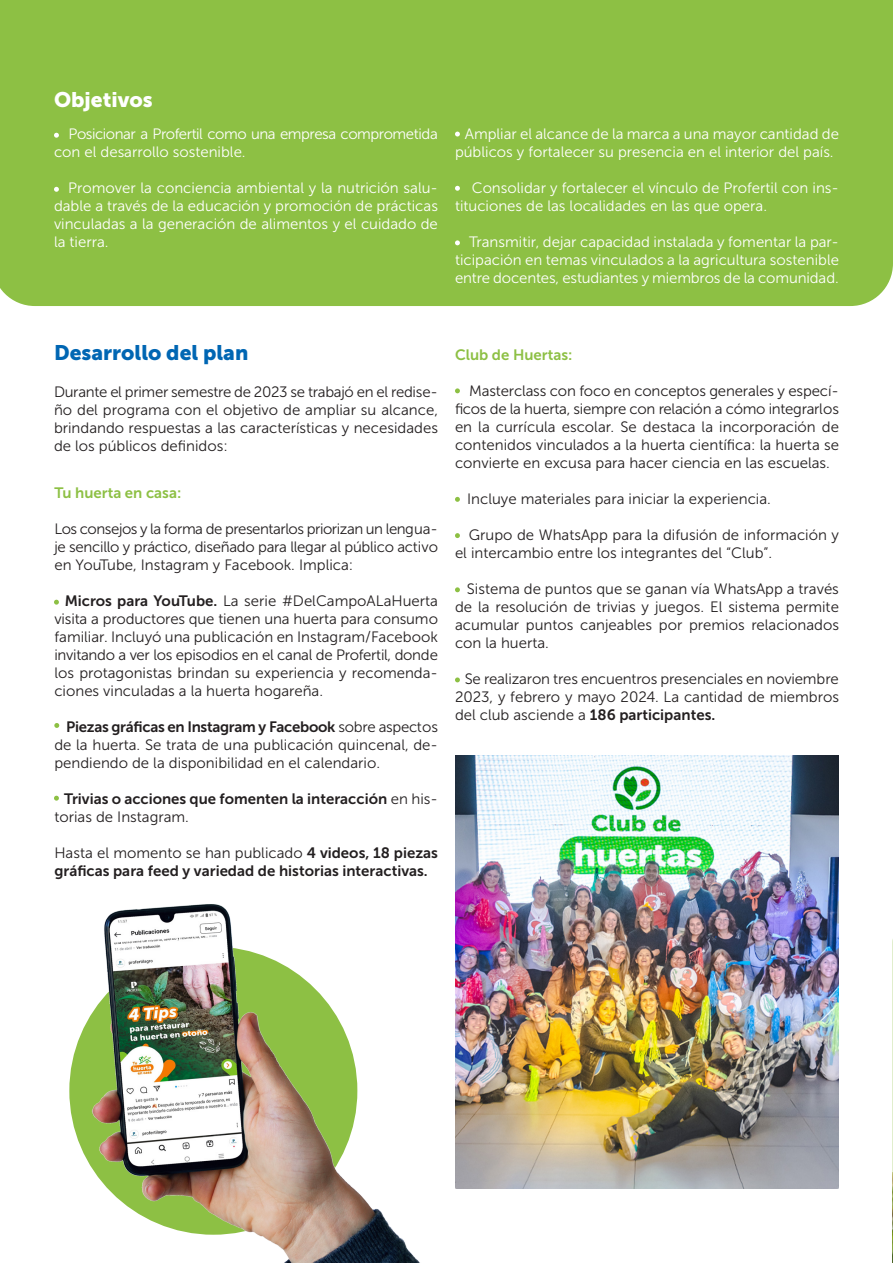
<style>
.page{position:relative;width:893px;height:1263px;background:#fff}
.page>*{position:absolute;margin:0;border:0;box-sizing:border-box;transform-origin:0 0}
.t1{font:21px "Museo Sans 900";color:#0066b3}
.t2{font:21px "Museo Sans 900";color:#fff}
.t3{font:15px/18px "Museo Sans 300";color:#231f20;text-align:justify}
.t4{font:15px/18px "Museo Sans 300";color:#fff;text-align:justify}
.t5{font:15px/18px "Museo Sans 700";color:#231f20}
.t6{font:15px/18px "Museo Sans 300";letter-spacing:-.03em;color:#fff}
.t7{font:15px "Museo Sans 700";color:#8dc044}
.s1{font-family:"Museo Sans 700"}
.s2{font-family:"Museo Sans 300"}
</style>
<div class="page">
<img style="left:892px;top:1184px;width:1px;height:79px">
<div style="left:0;top:0;width:893px;height:306px;background:#8dc044"></div>
<svg style="left:54px;top:133px;width:5px;height:5px"></svg>
<svg style="left:54px;top:187px;width:5px;height:5px"></svg>
<svg style="left:455px;top:132px;width:5px;height:5px"></svg>
<svg style="left:455px;top:186px;width:5px;height:5px"></svg>
<svg style="left:54px;top:600px;width:5px;height:5px"></svg>
<svg style="left:54px;top:723px;width:5px;height:5px"></svg>
<svg style="left:54px;top:796px;width:5px;height:5px"></svg>
<svg style="left:455px;top:388px;width:5px;height:5px"></svg>
<svg style="left:455px;top:497px;width:5px;height:5px"></svg>
<svg style="left:455px;top:533px;width:5px;height:5px"></svg>
<svg style="left:455px;top:587px;width:5px;height:5px"></svg>
<svg style="left:455px;top:677px;width:5px;height:5px"></svg>
<img style="left:455px;top:756px;width:383px;height:432px">
<svg style="left:455px;top:240px;width:5px;height:5px"></svg>
<svg style="left:892px;top:939px;width:1px;height:245px"></svg>
<img style="left:69px;top:904px;width:351px;height:359px">
<p class="t2" style="left:54px;top:88px;width:100px">Objetivos</p>
<p class="t6" style="left:54px;top:125px;width:385px;text-indent:14px">Posicionar a Profertil como una empresa comprometida con el desarrollo sostenible.</p>
<p class="t4" style="left:54px;top:179px;width:385px;text-indent:14px">Promover la conciencia ambiental y la nutrición salu&shy;dable a través de la educación y promoción de prácticas vinculadas a la generación de alimentos y el cuidado de la tierra.</p>
<p class="t4" style="left:455px;top:125px;width:385px;text-indent:10px">Ampliar el alcance de la marca a una mayor cantidad de públicos y fortalecer su presencia en el interior del país.</p>
<p class="t4" style="left:455px;top:179px;width:385px;text-indent:17px">Consolidar y fortalecer el vínculo de Profertil con ins&shy;tituciones de las localidades en las que opera.</p>
<p class="t4" style="left:455px;top:233px;width:385px;text-indent:14px">Transmitir, dejar capacidad instalada y fomentar la par&shy;ticipación en temas vinculados a la agricultura sostenible entre docentes, estudiantes y miembros de la comunidad.</p>
<p class="t1" style="left:54px;top:341px;width:196px">Desarrollo del plan</p>
<p class="t3" style="left:54px;top:383px;width:385px">Durante el primer semestre de 2023 se trabajó en el redise&shy;ño del programa con el objetivo de ampliar su alcance, brindando respuestas a las características y necesidades de los públicos definidos:</p>
<p class="t7" style="left:54px;top:484px;width:129px">Tu huerta en casa:</p>
<p class="t3" style="left:54px;top:520px;width:385px">Los consejos y la forma de presentarlos priorizan un lengua&shy;je sencillo y práctico, diseñado para llegar al público activo en YouTube, Instagram y Facebook. Implica:</p>
<p class="t3" style="left:54px;top:592px;width:385px;text-indent:10px"><span class="s1">Micros para YouTube.</span> La serie #DelCampoALaHuerta visita a productores que tienen una huerta para consumo familiar. Incluyó una publicación en Instagram/Facebook invitando a ver los episodios en el canal de Profertil, donde los protagonistas brindan su experiencia y recomenda&shy;ciones vinculadas a la huerta hogareña.</p>
<p class="t3" style="left:54px;top:718px;width:385px;text-indent:12px"><span class="s1">Piezas gráficas en Instagram y Facebook</span> sobre aspectos de la huerta. Se trata de una publicación quincenal, de&shy;pendiendo de la disponibilidad en el calendario.</p>
<p class="t5" style="left:54px;top:789px;width:385px;text-indent:10px">Trivias o acciones que fomenten la interacción <span class="s2">en his&shy;torias de Instagram.</span></p>
<p class="t5" style="left:54px;top:843px;width:385px"><span class="s2">Hasta el momento se han publicado</span> 4 videos, 18 piezas gráficas para feed y variedad de historias interactivas.</p>
<p class="t7" style="left:455px;top:346px;width:119px">Club de Huertas:</p>
<p class="t3" style="left:455px;top:382px;width:385px;text-indent:14px">Masterclass con foco en conceptos generales y especí&shy;ficos de la huerta, siempre con relación a cómo integrarlos en la currícula escolar. Se destaca la incorporación de contenidos vinculados a la huerta científica: la huerta se convierte en excusa para hacer ciencia en las escuelas.</p>
<p class="t3" style="left:467px;top:490px;width:305px">Incluye materiales para iniciar la experiencia.</p>
<p class="t3" style="left:455px;top:526px;width:386px;text-indent:14px">Grupo de WhatsApp para la difusión de información y el intercambio entre los integrantes del “Club”.</p>
<p class="t3" style="left:455px;top:580px;width:385px;text-indent:12px">Sistema de puntos que se ganan vía WhatsApp a través de la resolución de trivias y juegos. El sistema permite acumular puntos canjeables por premios relacionados con la huerta.</p>
<p class="t3" style="left:455px;top:670px;width:385px;text-indent:10px">Se realizaron tres encuentros presenciales en noviembre 2023, y febrero y mayo 2024. La cantidad de miembros del club asciende a <span class="s1">186 participantes.</span></p>
</div>
